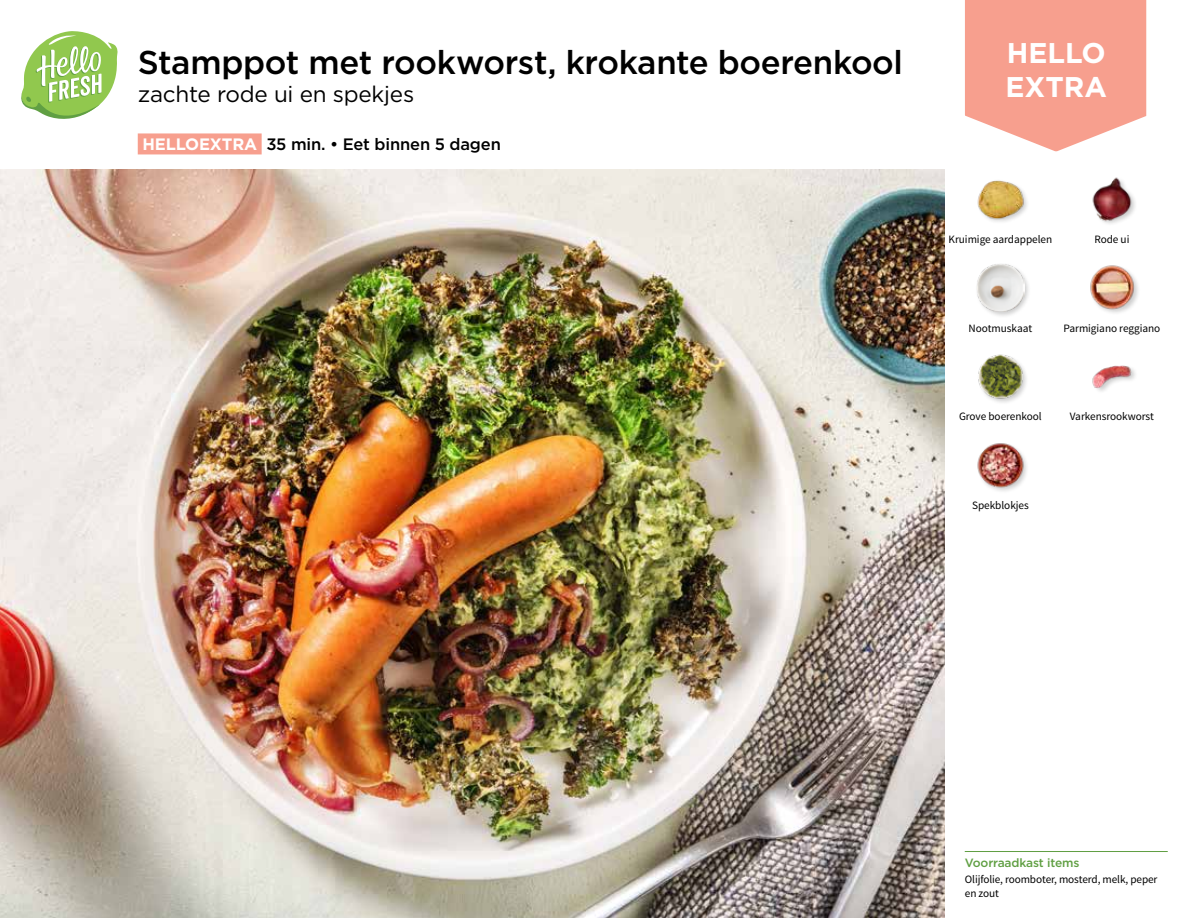
<style>
.page{position:relative;width:1188px;height:918px;background:#fff}
.page>*{position:absolute;margin:0;border:0;box-sizing:border-box;transform-origin:0 0}
.t1{font:500 33px "Gotham";letter-spacing:-.01em;color:#000}
.t2{font:700 28.5px/34.2px "Gotham";color:#fff}
.t3{font:22.5px "Gotham";letter-spacing:-.01em;color:#000}
.t4{font:500 16.5px "Gotham";letter-spacing:-.01em;color:#000}
.t5{font:500 12px "Gotham";letter-spacing:-.01em;color:#609f43}
.t6{font:11.25px/14.4px "Source Sans Pro";letter-spacing:-.005em;color:#000}
.s1{font-weight:700;color:#fff}
</style>
<div class="page">
<hr style="left:965px;top:851px;width:203px;height:1px;background:#609f43">
<div style="left:138px;top:133px;width:124px;height:21px;background:#f79f8e"></div>
<svg style="left:21px;top:31px;width:97px;height:88px"></svg>
<img style="left:0;top:170px;width:945px;height:748px">
<svg style="left:913px;top:0;width:234px;height:215px"></svg>
<img style="left:1083px;top:170px;width:58px;height:54px">
<img style="left:972px;top:170px;width:57px;height:52px">
<img style="left:1090px;top:265px;width:48px;height:48px">
<div style="left:975px;top:262px;width:57px;height:57px;background:#000;opacity:.2"></div>
<img style="left:976px;top:263px;width:49px;height:48px">
<img style="left:1092px;top:365px;width:43px;height:26px">
<img style="left:978px;top:354px;width:48px;height:49px">
<img style="left:977px;top:443px;width:50px;height:48px">
<h1 class="t1" style="left:138px;top:41px;width:767px">Stamppot met rookworst, krokante boerenkool</h1>
<h3 class="t3" style="left:138px;top:80px;width:278px">zachte rode ui en spekjes</h3>
<h3 class="t4" style="left:142px;top:133px;width:360px"><span class="s1">HELLOEXTRA</span> 35 min. • Eet binnen 5 dagen</h3>
<h2 class="t2" style="left:1005px;top:35px;width:103px">HELLO<br>EXTRA</h2>
<p class="t6" style="left:949px;top:232px;width:105px">Kruimige aardappelen</p>
<p class="t6" style="left:1094px;top:232px;width:37px">Rode ui</p>
<p class="t6" style="left:969px;top:321px;width:65px">Nootmuskaat</p>
<p class="t6" style="left:1064px;top:321px;width:98px">Parmigiano reggiano</p>
<p class="t6" style="left:959px;top:410px;width:84px">Grove boerenkool</p>
<p class="t6" style="left:1070px;top:410px;width:86px">Varkensrookworst</p>
<p class="t6" style="left:972px;top:498px;width:58px">Spekblokjes</p>
<p class="t5" style="left:965px;top:854px;width:116px">Voorraadkast items</p>
<p class="t6" style="left:965px;top:872px;width:194px">Olijfolie, roomboter, mosterd, melk, peper en zout</p>
</div>
